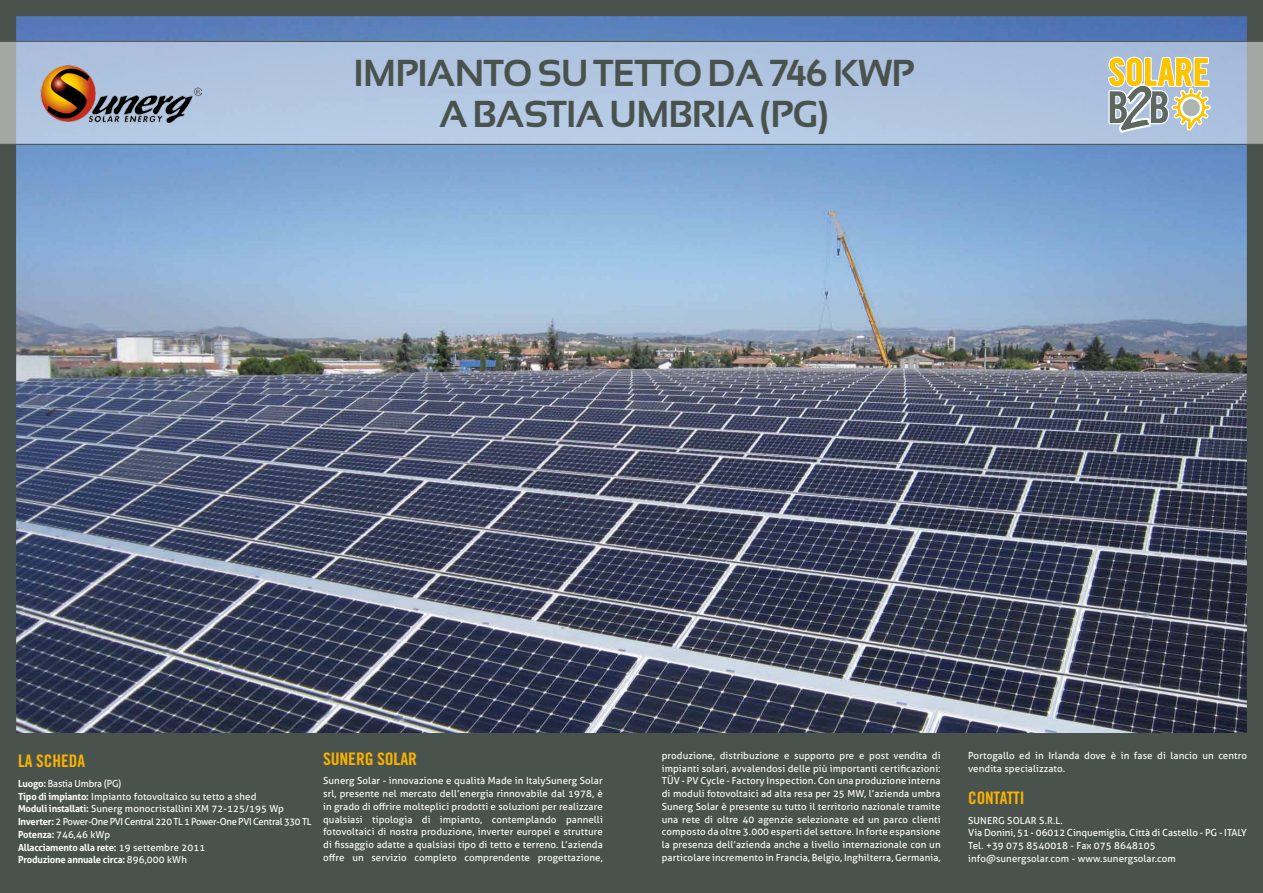
<style>
.page{position:relative;width:1263px;height:893px;background:#fff}
.page>*{position:absolute;margin:0;border:0;box-sizing:border-box;transform-origin:0 0}
.t1{font:700 37.5px/41.2px "Sansation";letter-spacing:-.02em;color:#49524c;text-align:center}
.t2{font:17.25px "Trade Gothic Bold Cond Twenty";letter-spacing:-.01em;color:#f9b200}
.t3{font:9.75px/12.8px "Aller";letter-spacing:.01em;color:#fff}
.s1{font-weight:700}
</style>
<div class="page">
<img style="left:0;top:0;width:1263px;height:733px">
<div style="left:0;top:733px;width:1263px;height:160px;background:#49524c"></div>
<svg style="left:0;top:42px;width:1263px;height:102px;background:#b0c3de"></svg>
<hr style="left:0;top:41px;width:1263px;height:1px;background:#49524c">
<hr style="left:0;top:144px;width:1263px;height:1px;background:#49524c">
<svg style="left:1108px;top:56px;width:103px;height:77px;background:#c5c097"></svg>
<img style="left:37px;top:64px;width:165px;height:58px">
<h1 class="t1" style="left:354px;top:53px;width:562px">IMPIANTO SU TETTO DA 746 KWP<br>A BASTIA UMBRIA (PG)</h1>
<h2 class="t2" style="left:18px;top:750px;width:69px">LA SCHEDA</h2>
<p class="t3" style="left:18px;top:777px;width:295px"><span class="s1">Luogo:</span> Bastia Umbra (PG)<br><span class="s1">Tipo di impianto:</span> Impianto fotovoltaico su tetto a shed<br><span class="s1">Moduli installati:</span> Sunerg monocristallini XM 72-125/195 Wp <span class="s1">Inverter:</span> 2 Power-One PVI Central 220 TL 1 Power-One PVI Central 330 TL <span class="s1">Potenza:</span> 746,46 kWp<br><span class="s1">Allacciamento alla rete:</span> 19 settembre 2011<br><span class="s1">Produzione annuale circa:</span> 896,000 kWh</p>
<h2 class="t2" style="left:323px;top:748px;width:95px">SUNERG SOLAR</h2>
<p class="t3" style="left:323px;top:775px;width:281px;text-align:justify">Sunerg Solar - innovazione e qualità Made in ItalySunerg Solar srl, presente nel mercato dell’energia rinnovabile dal 1978, è in grado di offrire molteplici prodotti e soluzioni per realizzare qualsiasi tipologia di impianto, contemplando pannelli fotovoltaici di nostra produzione, inverter europei e strutture di fissaggio adatte a qualsiasi tipo di tetto e terreno. L’azienda offre un servizio completo comprendente progettazione,</p>
<p class="t3" style="left:662px;top:749px;width:280px;text-align:justify">produzione, distribuzione e supporto pre e post vendita di impianti solari, avvalendosi delle più importanti certificazioni:<br>TÜV - PV Cycle - Factory Inspection. Con una produzione interna di moduli fotovoltaici ad alta resa per 25 MW, l’azienda umbra Sunerg Solar è presente su tutto il territorio nazionale tramite una rete di oltre 40 agenzie selezionate ed un parco clienti composto da oltre 3.000 esperti del settore. In forte espansione la presenza dell’azienda anche a livello internazionale con un particolare incremento in Francia, Belgio, Inghilterra, Germania,</p>
<p class="t3" style="left:968px;top:749px;width:280px">Portogallo ed in Irlanda dove è in fase di lancio un centro vendita specializzato.</p>
<h2 class="t2" style="left:968px;top:787px;width:58px">CONTATTI</h2>
<p class="t3" style="left:968px;top:814px;width:280px">SUNERG SOLAR S.R.L.<br>Via Donini, 51 - 06012 Cinquemiglia, Città di Castello - PG - ITALY Tel. +39 075 8540018 - Fax 075 8648105 info@sunergsolar.com - www.sunergsolar.com</p>
</div>
